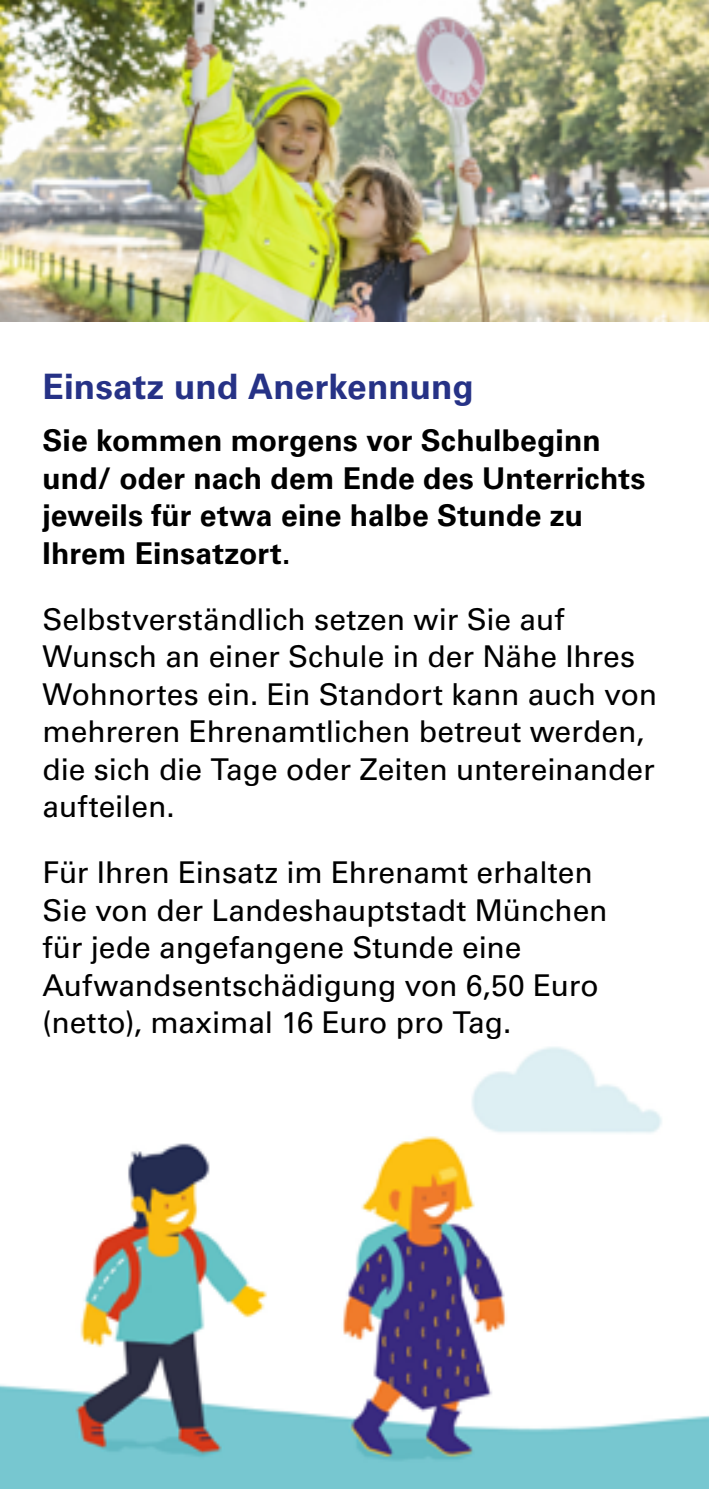
<style>
.page{position:relative;width:709px;height:1489px;background:#fff}
.page>*{position:absolute;margin:0;border:0;box-sizing:border-box;transform-origin:0 0}
.H3_Subline{font:700 35px "Univers LT Std";color:#263286}
.P_Fließtext{font:30px/37.5px "Univers LT Std";color:#000}
.P_Fließtext-2{font:700 30px/37.5px "Univers LT Std";letter-spacing:.005em;color:#000}
</style>
<div class="page">
<img style="left:0;top:1047px;width:709px;height:441px">
<img style="left:0;top:0;width:709px;height:322px">
<h3 class="H3_Subline" style="left:43px;top:366px;width:433px">Einsatz und Anerkennung</h3>
<p class="P_Fließtext-2" style="left:43px;top:422px;width:604px">Sie kommen morgens vor Schulbeginn und/ oder nach dem Ende des Unterrichts jeweils für etwa eine halbe Stunde zu<br>Ihrem Einsatzort.</p>
<p class="P_Fließtext" style="left:43px;top:600px;width:616px">Selbstverständlich setzen wir Sie auf Wunsch an einer Schule in der Nähe Ihres Wohnortes ein. Ein Standort kann auch von mehreren Ehrenamtlichen betreut werden, die sich die Tage oder Zeiten untereinander aufteilen.</p>
<p class="P_Fließtext" style="left:43px;top:853px;width:566px">Für Ihren Einsatz im Ehrenamt erhalten Sie von der Landeshauptstadt München für jede angefangene Stunde eine Aufwandsentschädigung von 6,50 Euro (netto), maximal 16 Euro pro Tag.</p>
</div>
